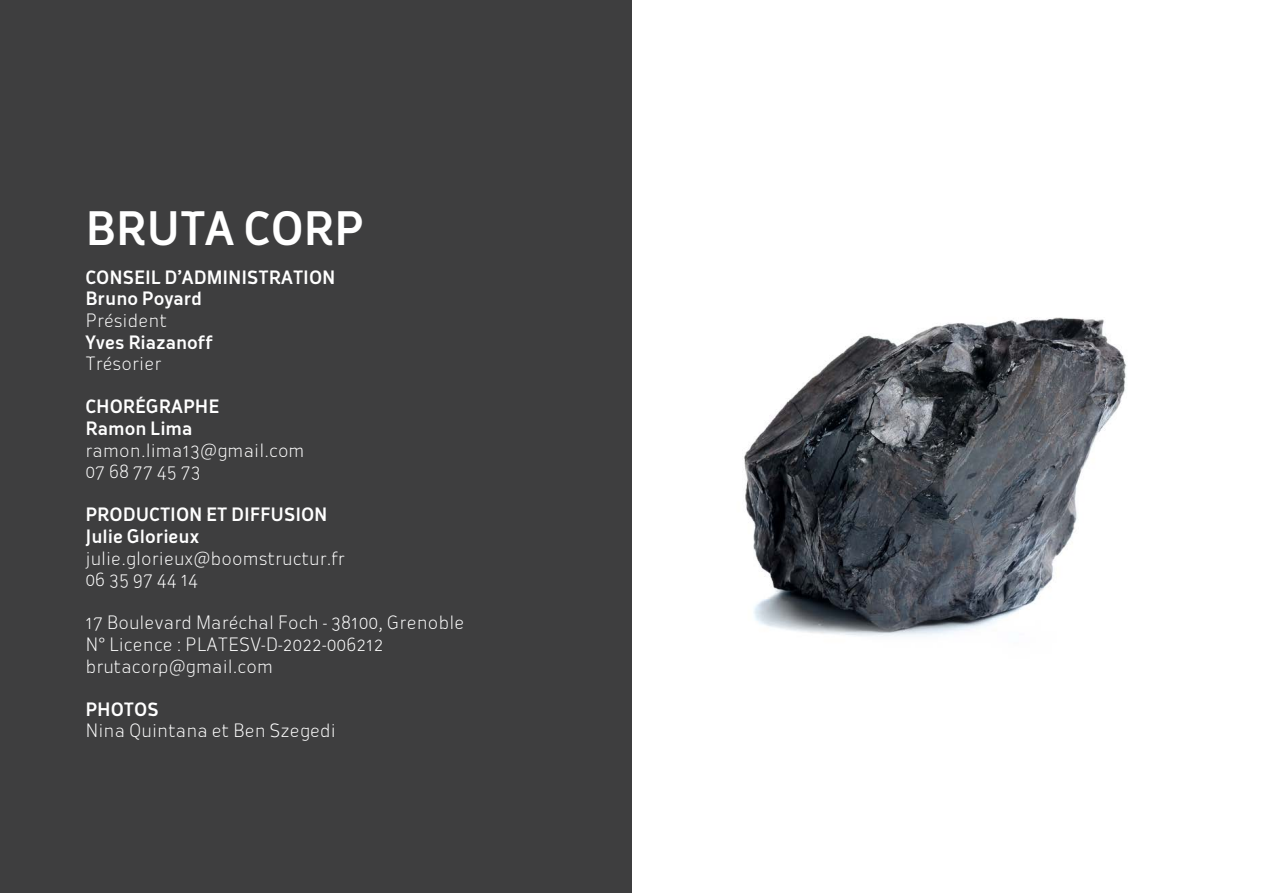
<style>
.page{position:relative;width:1263px;height:893px;background:#fff}
.page>*{position:absolute;margin:0;border:0;box-sizing:border-box;transform-origin:0 0}
.t1{font:500 45px "Oceania Display";color:#fff}
.t2{font:300 18px/21.6px "Oceania Display";color:#fff}
.t3{font:500 18px/21.6px "Oceania Display";color:#fff}
</style>
<div class="page">
<img style="left:631px;top:176px;width:496px;height:541px">
<div style="left:0;top:0;width:631px;height:893px;background:#3e3e3f"></div>
<h1 class="t1" style="left:85px;top:203px;width:280px">BRUTA CORP</h1>
<p class="t3" style="left:85px;top:266px;width:251px">CONSEIL D’ADMINISTRATION<br>Bruno Poyard</p>
<p class="t2" style="left:85px;top:309px;width:83px">Président</p>
<p class="t3" style="left:85px;top:331px;width:129px">Yves Riazanoff</p>
<p class="t2" style="left:85px;top:353px;width:78px">Trésorier</p>
<p class="t3" style="left:85px;top:396px;width:135px">CHORÉGRAPHE<br>Ramon Lima</p>
<p class="t2" style="left:85px;top:439px;width:221px">ramon.lima13@gmail.com<br>07 68 77 45 73</p>
<p class="t3" style="left:85px;top:504px;width:244px">PRODUCTION ET DIFFUSION<br>Julie Glorieux</p>
<p class="t2" style="left:85px;top:547px;width:261px">julie.glorieux@boomstructur.fr<br>06 35 97 44 14</p>
<p class="t2" style="left:85px;top:612px;width:380px">17 Boulevard Maréchal Foch - 38100, Grenoble<br>N° Licence : PLATESV-D-2022-006212 brutacorp@gmail.com</p>
<p class="t3" style="left:85px;top:698px;width:75px">PHOTOS</p>
<p class="t2" style="left:85px;top:720px;width:252px">Nina Quintana et Ben Szegedi</p>
</div>
